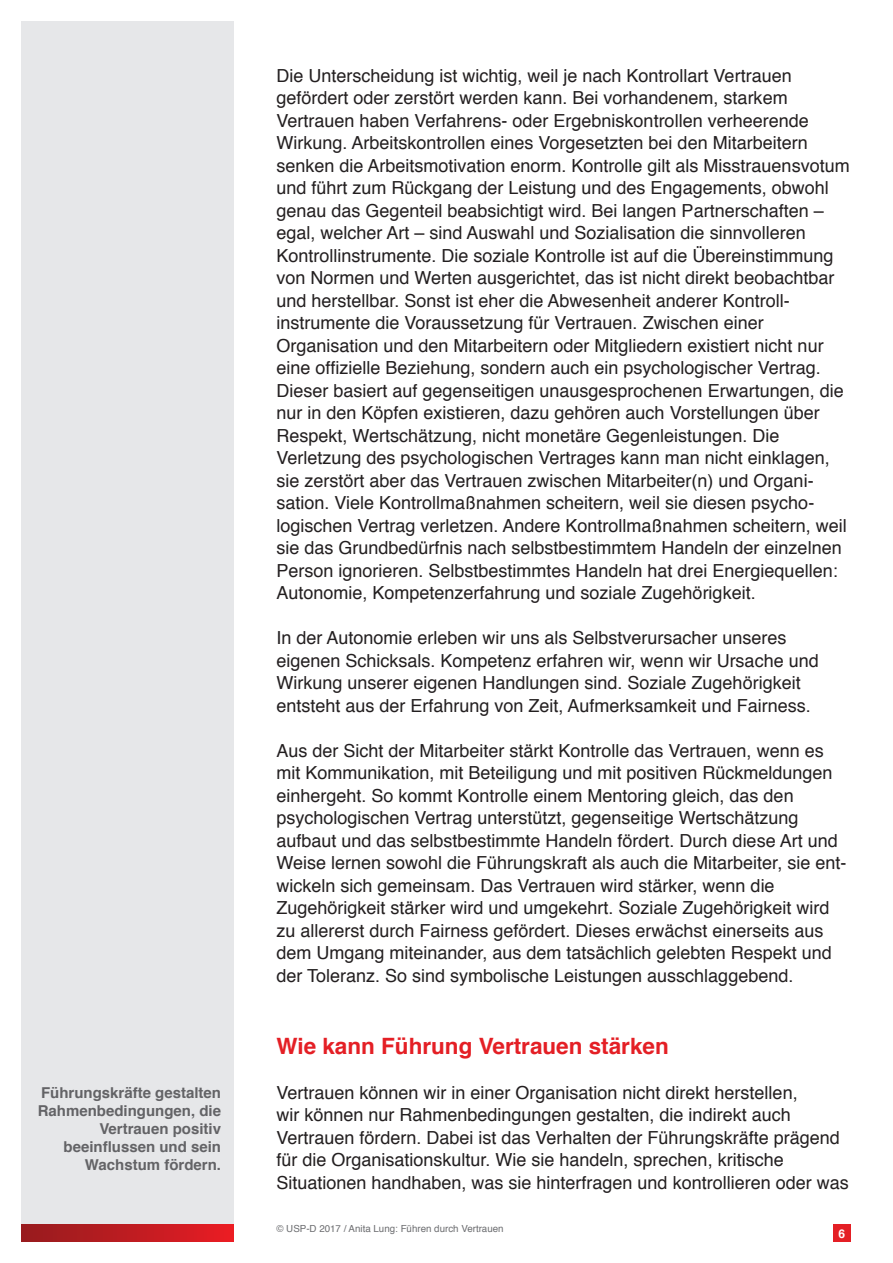
<style>
.page{position:relative;width:893px;height:1263px;background:#fff}
.page>*{position:absolute;margin:0;border:0;box-sizing:border-box;transform-origin:0 0}
.t1{font:700 22.5px "Helvetica";color:#e41f25}
.t2{font:18px/22.5px "Helvetica";color:#231f20}
.t3{font:700 15px/18px "Helvetica";color:#636366;text-align:right}
.t4{font:700 12px "Helvetica";color:#fff}
.t5{font:9.75px "Helvetica";color:#6c6d70}
</style>
<div class="page">
<div style="left:21px;top:21px;width:213px;height:1221px;background:#e6e7e9"></div>
<div style="left:21px;top:1225px;width:213px;height:17px;background:linear-gradient(to right,#951b1e,#e91c24)"></div>
<div style="left:833px;top:1225px;width:17px;height:17px;background:#e41f25"></div>
<p class="t3" style="left:38px;top:1084px;width:185px">Führungskräfte gestalten<br>Rahmenbedingungen, die<br>Vertrauen positiv beeinflussen und sein<br>Wachstum fördern.</p>
<p class="t2" style="left:276px;top:65px;width:575px">Die Unterscheidung ist wichtig, weil je nach Kontrollart Vertrauen gefördert oder zerstört werden kann. Bei vorhandenem, starkem Vertrauen haben Verfahrens- oder Ergebniskontrollen verheerende Wirkung. Arbeitskontrollen eines Vorgesetzten bei den Mitarbeitern senken die Arbeitsmotivation enorm. Kontrolle gilt als Misstrauensvotum und führt zum Rückgang der Leistung und des Engagements, obwohl genau das Gegenteil beabsichtigt wird. Bei langen Partnerschaften – egal, welcher Art – sind Auswahl und Sozialisation die sinnvolleren Kontrollinstrumente. Die soziale Kontrolle ist auf die Übereinstimmung von Normen und Werten ausgerichtet, das ist nicht direkt beobachtbar und herstellbar. Sonst ist eher die Abwesenheit anderer Kontroll&shy;instrumente die Voraussetzung für Vertrauen. Zwischen einer Organisation und den Mitarbeitern oder Mitgliedern existiert nicht nur eine offizielle Beziehung, sondern auch ein psychologischer Vertrag.<br>Dieser basiert auf gegenseitigen unausgesprochenen Erwartungen, die nur in den Köpfen existieren, dazu gehören auch Vorstellungen über Respekt, Wertschätzung, nicht monetäre Gegenleistungen. Die Verletzung des psychologischen Vertrages kann man nicht einklagen, sie zerstört aber das Vertrauen zwischen Mitarbeiter(n) und Organi&shy;sation. Viele Kontrollmaßnahmen scheitern, weil sie diesen psycho&shy;logischen Vertrag verletzen. Andere Kontrollmaßnahmen scheitern, weil sie das Grundbedürfnis nach selbstbestimmtem Handeln der einzelnen Person ignorieren. Selbstbestimmtes Handeln hat drei Energiequellen:<br>Autonomie, Kompetenzerfahrung und soziale Zugehörigkeit.</p>
<p class="t2" style="left:276px;top:627px;width:544px">In der Autonomie erleben wir uns als Selbstverursacher unseres eigenen Schicksals. Kompetenz erfahren wir, wenn wir Ursache und Wirkung unserer eigenen Handlungen sind. Soziale Zugehörigkeit entsteht aus der Erfahrung von Zeit, Aufmerksamkeit und Fairness.</p>
<p class="t2" style="left:276px;top:740px;width:571px">Aus der Sicht der Mitarbeiter stärkt Kontrolle das Vertrauen, wenn es mit Kommunikation, mit Beteiligung und mit positiven Rückmeldungen einhergeht. So kommt Kontrolle einem Mentoring gleich, das den psychologischen Vertrag unterstützt, gegenseitige Wertschätzung aufbaut und das selbstbestimmte Handeln fördert. Durch diese Art und Weise lernen sowohl die Führungskraft als auch die Mitarbeiter, sie ent&shy;wickeln sich gemeinsam. Das Vertrauen wird stärker, wenn die Zugehörigkeit stärker wird und umgekehrt. Soziale Zugehörigkeit wird zu allererst durch Fairness gefördert. Dieses erwächst einerseits aus dem Umgang miteinander, aus dem tatsächlich gelebten Respekt und der Toleranz. So sind symbolische Leistungen ausschlaggebend.</p>
<p class="t1" style="left:276px;top:1027px;width:394px">Wie kann Führung Vertrauen stärken</p>
<p class="t2" style="left:276px;top:1082px;width:574px">Vertrauen können wir in einer Organisation nicht direkt herstellen,<br>wir können nur Rahmenbedingungen gestalten, die indirekt auch Vertrauen fördern. Dabei ist das Verhalten der Führungskräfte prägend für die Organisationskultur. Wie sie handeln, sprechen, kritische Situationen handhaben, was sie hinterfragen und kontrollieren oder was</p>
<p class="t4" style="left:839px;top:1224px;width:8px">6</p>
<p class="t5" style="left:276px;top:1221px;width:229px">© USP-D 2017 / Anita Lung: Führen durch Vertrauen</p>
</div>
